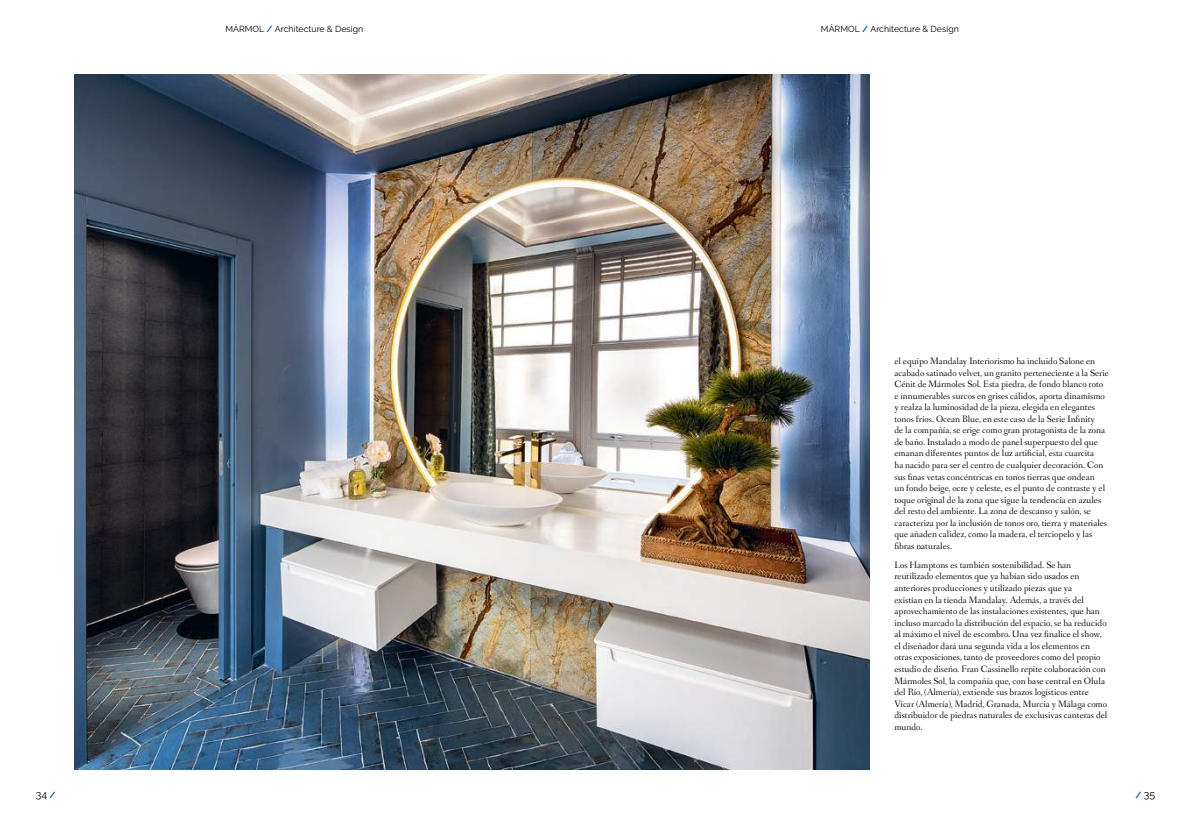
<style>
.page{position:relative;width:1191px;height:819px;background:#fff}
.page>*{position:absolute;margin:0;border:0;box-sizing:border-box;transform-origin:0 0}
.t1{font:10.5px "Raleway";color:#000}
.t2{font:9.62px/11.5px "Fanwood";color:#000}
.t3{font:8.75px "Raleway";letter-spacing:.005em;color:#000}
.s1{font-weight:700;color:#005cb8}
.s2{font-weight:700;font-size:8.75px;color:#005cb8}
</style>
<div class="page">
<img style="left:74px;top:74px;width:795px;height:695px">
<p class="t3" style="left:225px;top:23px;width:139px">MÁRMOL <span class="s1">/</span> Architecture &amp; Design</p>
<p class="t3" style="left:821px;top:23px;width:139px">MÁRMOL <span class="s1">/</span> Architecture &amp; Design</p>
<p class="t2" style="left:894px;top:356px;width:216px">el equipo Mandalay Interiorismo ha incluido Salone en acabado satinado velvet, un granito perteneciente a la Serie Cénit de Mármoles Sol. Esta piedra, de fondo blanco roto e innumerables surcos en grises cálidos, aporta dinamismo y realza la luminosidad de la pieza, elegida en elegantes tonos fríos. Ocean Blue, en este caso de la Serie Infinity<br>de la compañía, se erige como gran protagonista de la zona de baño. Instalado a modo de panel superpuesto del que emanan diferentes puntos de luz artificial, esta cuarcita<br>ha nacido para ser el centro de cualquier decoración. Con sus finas vetas concéntricas en tonos tierras que ondean<br>un fondo beige, ocre y celeste, es el punto de contraste y el toque original de la zona que sigue la tendencia en azules del resto del ambiente. La zona de descanso y salón, se caracteriza por la inclusión de tonos oro, tierra y materiales que añaden calidez, como la madera, el terciopelo y las fibras naturales.</p>
<p class="t2" style="left:894px;top:559px;width:214px">Los Hamptons es también sostenibilidad. Se han reutilizado elementos que ya habían sido usados en anteriores producciones y utilizado piezas que ya<br>existían en la tienda Mandalay. Además, a través del aprovechamiento de las instalaciones existentes, que han incluso marcado la distribución del espacio, se ha reducido al máximo el nivel de escombro. Una vez finalice el show, el diseñador dará una segunda vida a los elementos en otras exposiciones, tanto de proveedores como del propio estudio de diseño. Fran Cassinello repite colaboración con Mármoles Sol, la compañía que, con base central en Olula del Río, (Almería), extiende sus brazos logísticos entre Vícar (Almería), Madrid, Granada, Murcia y Málaga como distribuidor de piedras naturales de exclusivas canteras del mundo.</p>
<p class="t1" style="left:36px;top:788px;width:21px">34<span class="s2">/</span></p>
<p class="t1" style="left:1135px;top:788px;width:21px"><span class="s2">/</span> 35</p>
</div>
